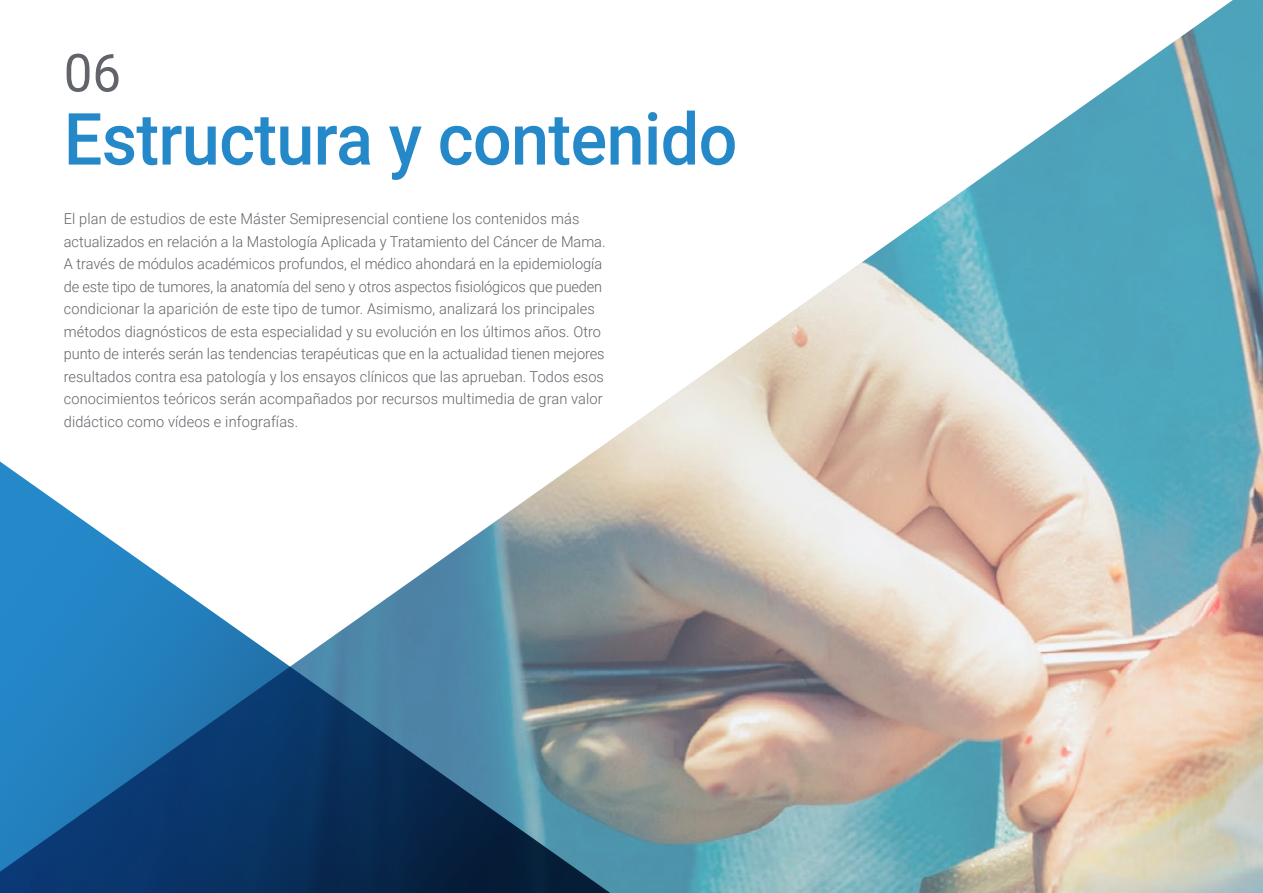
<style>
.page{position:relative;width:1263px;height:893px;background:#fff}
.page>*{position:absolute;margin:0;border:0;box-sizing:border-box;transform-origin:0 0}
.t1{font:500 72px "Roboto";letter-spacing:-.01em;color:#2488c9;scale:.95 1}
.t2{font:52.5px "Roboto";color:#61646a}
.t3{font:300 15px/22.5px "Roboto";letter-spacing:.005em;color:#61646a}
</style>
<div class="page">
<img style="left:602px;top:0;width:661px;height:893px">
<svg style="left:0;top:446px;width:640px;height:447px"></svg>
<h2 class="t2" style="left:64px;top:36px;width:59px">06</h2>
<h1 class="t1" style="left:64px;top:89px;width:711px">Estructura y contenido</h1>
<p class="t3" style="left:64px;top:207px;width:543px">El plan de estudios de este Máster Semipresencial contiene los contenidos más actualizados en relación a la Mastología Aplicada y Tratamiento del Cáncer de Mama.<br>A través de módulos académicos profundos, el médico ahondará en la epidemiología de este tipo de tumores, la anatomía del seno y otros aspectos fisiológicos que pueden condicionar la aparición de este tipo de tumor. Asimismo, analizará los principales métodos diagnósticos de esta especialidad y su evolución en los últimos años. Otro punto de interés serán las tendencias terapéuticas que en la actualidad tienen mejores resultados contra esa patología y los ensayos clínicos que las aprueban. Todos esos conocimientos teóricos serán acompañados por recursos multimedia de gran valor didáctico como vídeos e infografías.</p>
</div>
